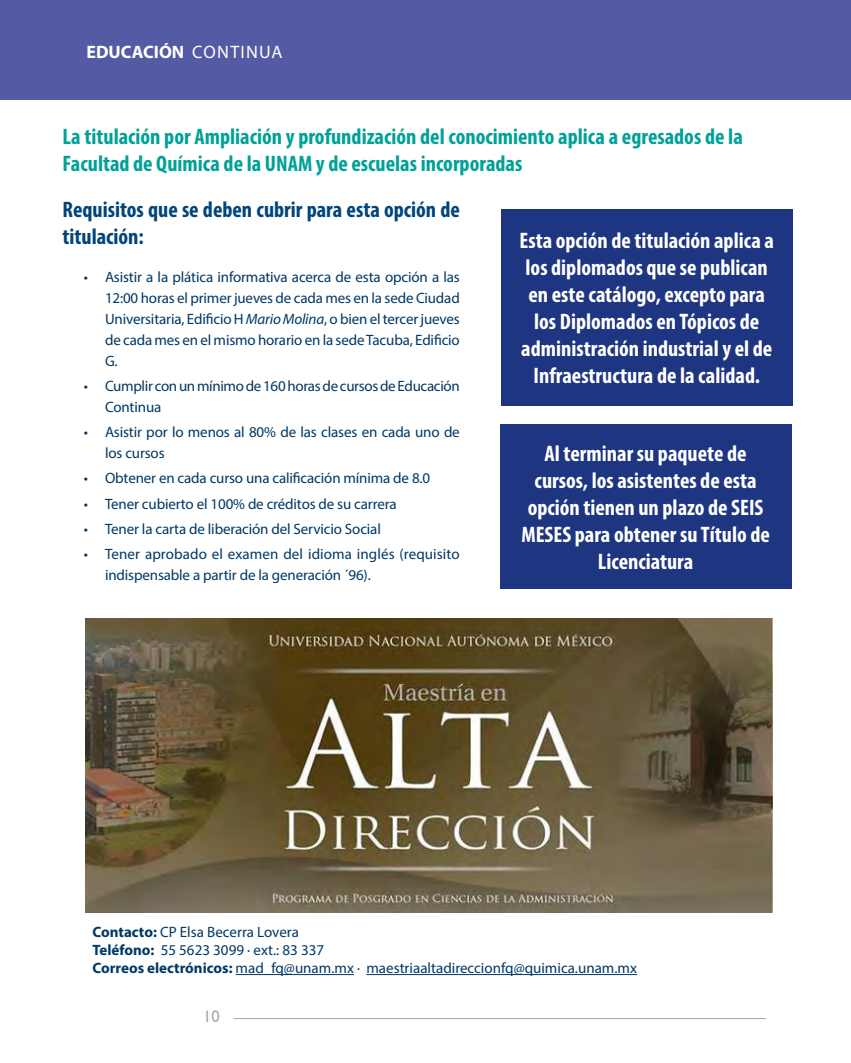
<style>
.page{position:relative;width:851px;height:1063px;background:#fff}
.page>*{position:absolute;margin:0;border:0;box-sizing:border-box;transform-origin:0 0}
.t1{font:700 condensed 22.5px/27px "Myriad Pro";color:#fff;text-align:center}
.t2{font:700 condensed 22.5px/27px "Myriad Pro";color:#00a297}
.t3{font:700 condensed 22.5px/27px "Myriad Pro";color:#00457c}
.t4{font:700 18px "Myriad Pro";color:#fff}
.t5{font:16.5px "Humanist 521 BT";color:#a8a8a7}
.t6{font:15px/21px "Myriad Pro";letter-spacing:-.01em;color:#003865}
.s1{font-weight:400}
.s2{font-style:italic}
.s3{font-weight:700}
</style>
<div class="page">
<hr style="left:234px;top:1018px;width:531px;height:1px;background:#a8a8a7">
<div style="left:0;top:0;width:850px;height:100px;background:#555aa4"></div>
<img style="left:85px;top:619px;width:687px;height:294px">
<hr style="left:235px;top:974px;width:119px;height:1px;background:#003865">
<hr style="left:366px;top:974px;width:271px;height:1px;background:#003865">
<div style="left:501px;top:209px;width:291px;height:197px;background:#1e3582"></div>
<div style="left:500px;top:424px;width:291px;height:164px;background:#1e3582"></div>
<p class="t4" style="left:86px;top:40px;width:197px">EDUCACIÓN <span class="s1">CONTINUA</span></p>
<h1 class="t2" style="left:62px;top:123px;width:681px">La titulación por Ampliación y profundización del conocimiento aplica a egresados de la<br>Facultad de Química de la UNAM y de escuelas incorporadas</h1>
<h1 class="t3" style="left:62px;top:195px;width:399px">Requisitos que se deben cubrir para esta opción de titulación:</h1>
<p class="t6" style="left:105px;top:266px;width:356px;text-align:justify;text-indent:-21px">• Asistir a la plática informativa acerca de esta opción a las 12:00 horas el primer jueves de cada mes en la sede Ciudad Universitaria, Edificio H <span class="s2">Mario Molina</span>, o bien el tercer jueves de cada mes en el mismo horario en la sede Tacuba, Edificio G.</p>
<p class="t6" style="left:105px;top:375px;width:356px;text-indent:-21px">• Cumplir con un mínimo de 160 horas de cursos de Educación<br>Continua</p>
<p class="t6" style="left:105px;top:421px;width:356px;text-indent:-21px">• Asistir por lo menos al 80% de las clases en cada uno de los cursos</p>
<p class="t6" style="left:84px;top:468px;width:348px">• Obtener en cada curso una calificación mínima de 8.0</p>
<p class="t6" style="left:84px;top:493px;width:314px">• Tener cubierto el 100% de créditos de su carrera</p>
<p class="t6" style="left:84px;top:518px;width:298px">• Tener la carta de liberación del Servicio Social</p>
<p class="t6" style="left:105px;top:543px;width:356px;text-indent:-21px">• Tener aprobado el examen del idioma inglés (requisito indispensable a partir de la generación ´96).</p>
<h1 class="t1" style="left:519px;top:226px;width:256px">Esta opción de titulación aplica a los diplomados que se publican en este catálogo, excepto para los Diplomados en Tópicos de administración industrial y el de<br>Infraestructura de la calidad.</h1>
<h1 class="t1" style="left:521px;top:439px;width:250px">Al terminar su paquete de cursos, los asistentes de esta opción tienen un plazo de SEIS<br>MESES para obtener su Título de<br>Licenciatura</h1>
<p class="t6" style="left:92px;top:923px;width:546px;line-height:18px"><span class="s3">Contacto:</span> CP Elsa Becerra Lovera<br><span class="s3">Teléfono:</span> 55 5623 3099 · ext.: 83 337<br><span class="s3">Correos electrónicos:</span> mad_fq@unam.mx · maestriaaltadireccionfq@quimica.unam.mx</p>
<p class="t5" style="left:203px;top:1007px;width:18px">10</p>
</div>
